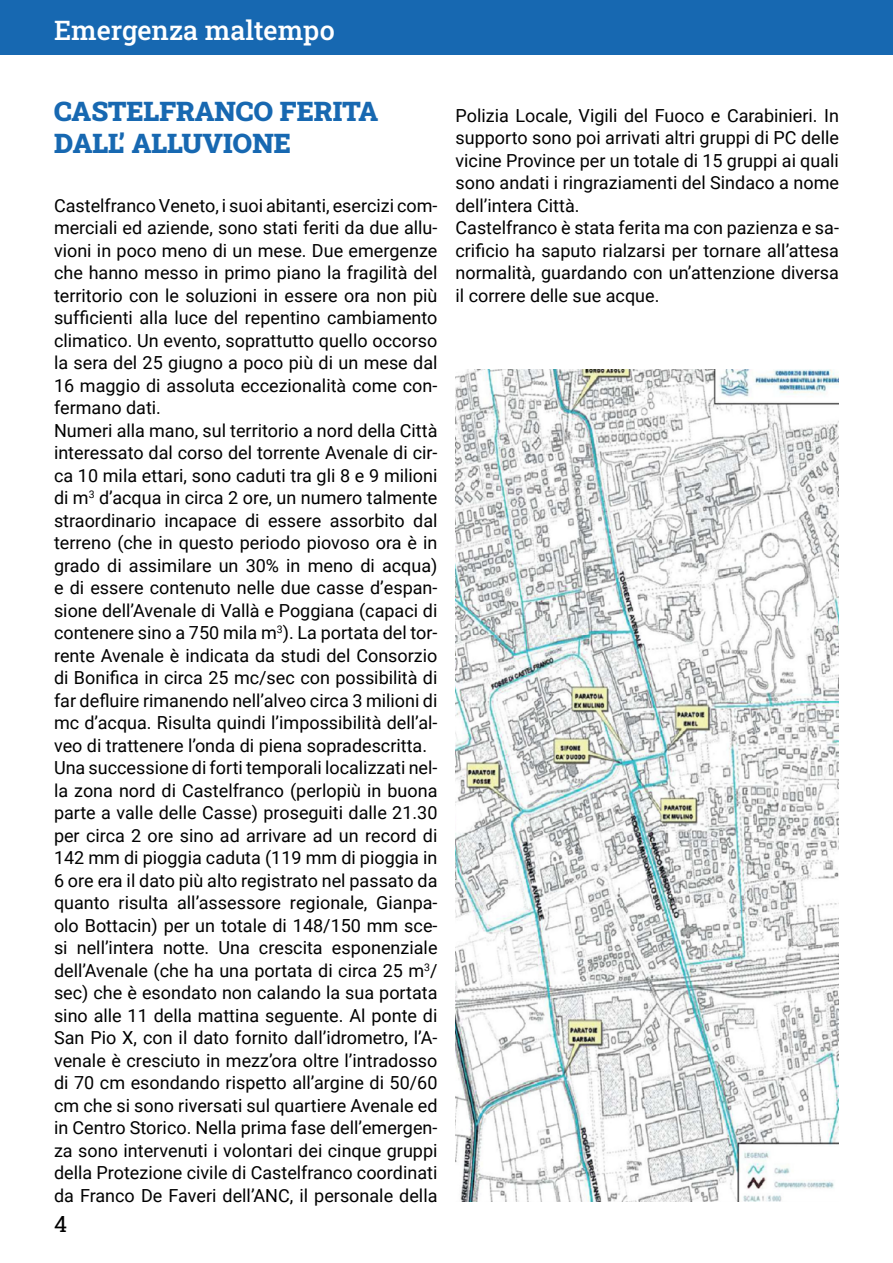
<style>
.page{position:relative;width:893px;height:1263px;background:#fff}
.page>*{position:absolute;margin:0;border:0;box-sizing:border-box;transform-origin:0 0}
.t1{font:27px/32.4px "Roboto Slab";color:#1768b1}
.t2{font:27px "Roboto Slab";color:#fff}
.t3{font:22.5px "Roboto Slab";color:#000}
.t4{font:18px/22.5px "Roboto";color:#000}
</style>
<div class="page">
<div style="left:0;top:0;width:893px;height:55px;background:#1768b1"></div>
<img style="left:455px;top:369px;width:384px;height:833px">
<h1 class="t2" style="left:54px;top:11px;width:282px">Emergenza maltempo</h1>
<h1 class="t1" style="left:54px;top:94px;width:326px">CASTELFRANCO FERITA<br>DALL’ ALLUVIONE</h1>
<p class="t4" style="left:54px;top:193px;width:385px">Castelfranco Veneto, i suoi abitanti, esercizi com&shy;merciali ed aziende, sono stati feriti da due allu&shy;vioni in poco meno di un mese. Due emergenze che hanno messo in primo piano la fragilità del territorio con le soluzioni in essere ora non più sufficienti alla luce del repentino cambiamento climatico. Un evento, soprattutto quello occorso la sera del 25 giugno a poco più di un mese dal 16 maggio di assoluta eccezionalità come con&shy;fermano dati.<br>Numeri alla mano, sul territorio a nord della Città interessato dal corso del torrente Avenale di cir&shy;ca 10 mila ettari, sono caduti tra gli 8 e 9 milioni di m<sup>3</sup> d’acqua in circa 2 ore, un numero talmente straordinario incapace di essere assorbito dal terreno (che in questo periodo piovoso ora è in grado di assimilare un 30% in meno di acqua) e di essere contenuto nelle due casse d’espan&shy;sione dell’Avenale di Vallà e Poggiana (capaci di contenere sino a 750 mila m<sup>3</sup>). La portata del tor&shy;rente Avenale è indicata da studi del Consorzio di Bonifica in circa 25 mc/sec con possibilità di far defluire rimanendo nell’alveo circa 3 milioni di mc d’acqua. Risulta quindi l’impossibilità dell’al&shy;veo di trattenere l’onda di piena sopradescritta.<br>Una successione di forti temporali localizzati nel&shy;la zona nord di Castelfranco (perlopiù in buona parte a valle delle Casse) proseguiti dalle 21.30 per circa 2 ore sino ad arrivare ad un record di 142 mm di pioggia caduta (119 mm di pioggia in 6 ore era il dato più alto registrato nel passato da quanto risulta all’assessore regionale, Gianpa&shy;olo Bottacin) per un totale di 148/150 mm sce&shy;si nell’intera notte. Una crescita esponenziale dell’Avenale (che ha una portata di circa 25 m<sup>3</sup>/ sec) che è esondato non calando la sua portata sino alle 11 della mattina seguente. Al ponte di San Pio X, con il dato fornito dall’idrometro, l’A&shy;venale è cresciuto in mezz’ora oltre l’intradosso di 70 cm esondando rispetto all’argine di 50/60 cm che si sono riversati sul quartiere Avenale ed in Centro Storico. Nella prima fase dell’emergen&shy;za sono intervenuti i volontari dei cinque gruppi della Protezione civile di Castelfranco coordinati da Franco De Faveri dell’ANC, il personale della</p>
<p class="t3" style="left:54px;top:1209px;width:15px">4</p>
<p class="t4" style="left:455px;top:103px;width:385px">Polizia Locale, Vigili del Fuoco e Carabinieri. In supporto sono poi arrivati altri gruppi di PC delle vicine Province per un totale di 15 gruppi ai quali sono andati i ringraziamenti del Sindaco a nome dell’intera Città.<br>Castelfranco è stata ferita ma con pazienza e sa&shy;crificio ha saputo rialzarsi per tornare all’attesa normalità, guardando con un’attenzione diversa il correre delle sue acque.</p>
</div>
